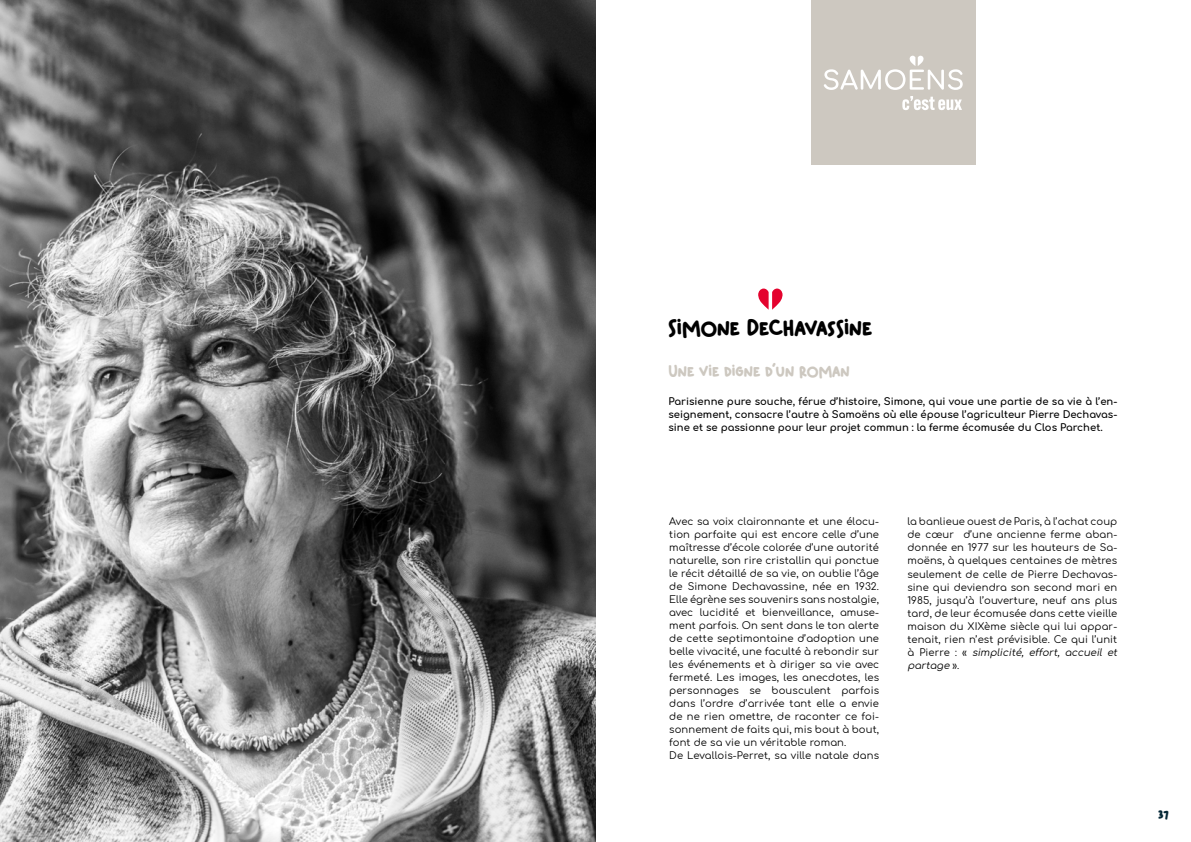
<style>
.page{position:relative;width:1191px;height:842px;background:#fff}
.page>*{position:absolute;margin:0;border:0;box-sizing:border-box;transform-origin:0 0}
.t1{font:25px "Skrapbook";color:#000}
.t2{font:18px "Skrapbook";color:#cdc8c0}
.t3{font:16px "Skrapbook";color:#042736}
.t4{font:10px/13px "Comfortaa";letter-spacing:.01em;color:#000}
.t5{font:700 10px/13px "Comfortaa";color:#000;text-align:justify}
.s1{font-style:italic}
</style>
<div class="page">
<img style="left:0;top:0;width:595px;height:842px">
<div style="left:811px;top:0;width:164px;height:164px;background:#cdc8c0"></div>
<svg style="left:758px;top:289px;width:25px;height:21px"></svg>
<svg style="left:824px;top:56px;width:138px;height:34px"></svg>
<svg style="left:902px;top:96px;width:60px;height:14px"></svg>
<h1 class="t1" style="left:668px;top:310px;width:205px">Simone Dechavassine</h1>
<h2 class="t2" style="left:668px;top:359px;width:183px">Une vie digne d’un roman</h2>
<p class="t5" style="left:668px;top:395px;width:450px">Parisienne pure souche, férue d’histoire, Simone, qui voue une partie de sa vie à l’en&shy;seignement, consacre l’autre à Samoëns où elle épouse l’agriculteur Pierre Dechavas&shy;sine et se passionne pour leur projet commun : la ferme écomusée du Clos Parchet.</p>
<p class="t4" style="left:669px;top:515px;width:211px">Avec sa voix claironnante et une élocu&shy;tion parfaite qui est encore celle d’une maîtresse d’école colorée d’une autorité naturelle, son rire cristallin qui ponctue le récit détaillé de sa vie, on oublie l’âge de Simone Dechavassine, née en 1932.<br>Elle égrène ses souvenirs sans nostalgie, avec lucidité et bienveillance, amuse&shy;ment parfois. On sent dans le ton alerte de cette septimontaine d’adoption une belle vivacité, une faculté à rebondir sur les événements et à diriger sa vie avec fermeté. Les images, les anecdotes, les personnages se bousculent parfois dans l’ordre d’arrivée tant elle a envie de ne rien omettre, de raconter ce foi&shy;sonnement de faits qui, mis bout à bout, font de sa vie un véritable roman.<br>De Levallois-Perret, sa ville natale dans</p>
<p class="t4" style="left:907px;top:516px;width:214px">la banlieue ouest de Paris, à l’achat coup de cœur d’une ancienne ferme aban&shy;donnée en 1977 sur les hauteurs de Sa&shy;moëns, à quelques centaines de mètres seulement de celle de Pierre Dechavas&shy;sine qui deviendra son second mari en 1985, jusqu’à l’ouverture, neuf ans plus tard, de leur écomusée dans cette vieille maison du XIXème siècle qui lui appar&shy;tenait, rien n’est prévisible. Ce qui l’unit à P i e r re : « <span class="s1">simplicité, effort, accueil et partage</span> » .</p>
<h3 class="t3" style="left:1158px;top:802px;width:12px">37</h3>
</div>
